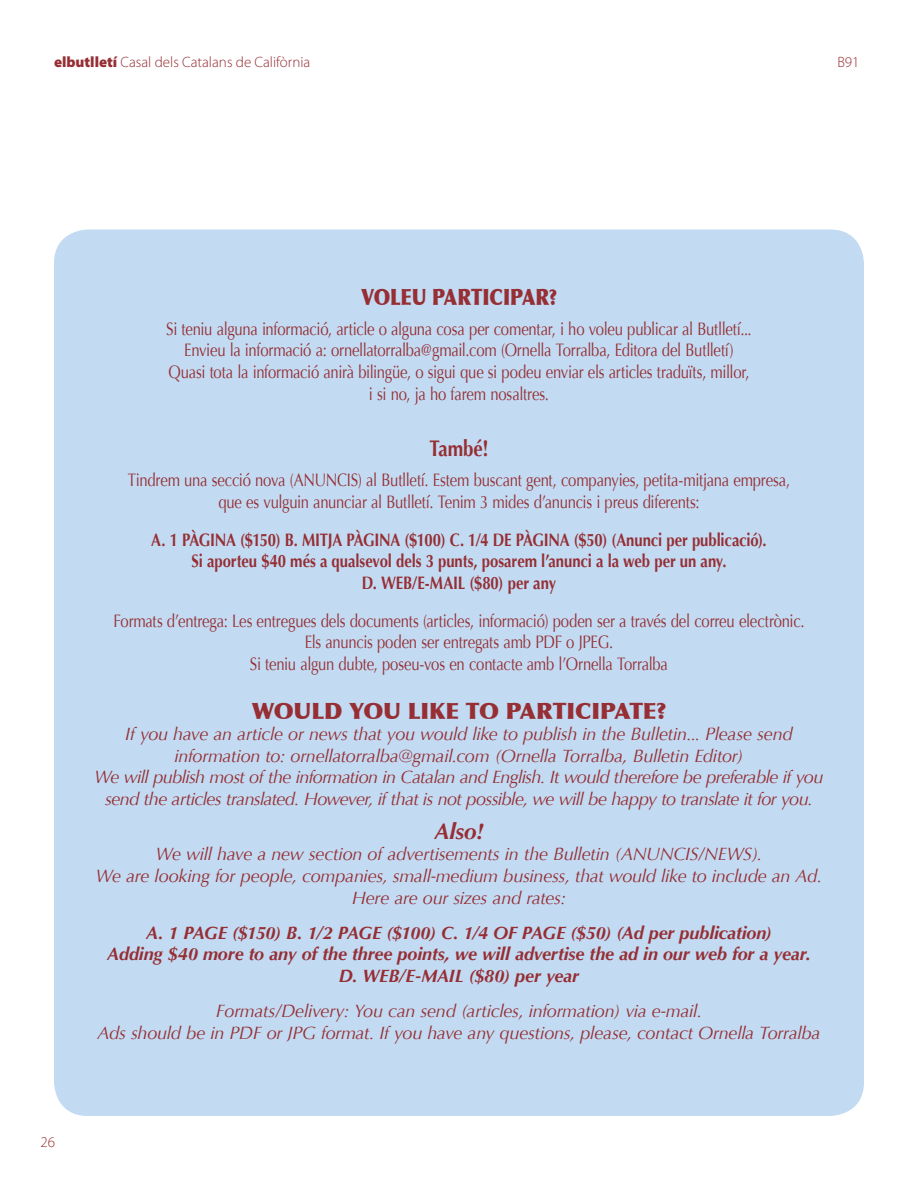
<style>
.page{position:relative;width:918px;height:1188px;background:#fff}
.page>*{position:absolute;margin:0;border:0;box-sizing:border-box;transform-origin:0 0}
.t1{font:900 22.5px "Optima";letter-spacing:-.005em;color:#962e34}
.t2{font:900 22.5px "Optima";letter-spacing:-.005em;color:#962e34;scale:.83 1}
.t3{font:700 22.5px "Optima";color:#962e34;scale:.83 1}
.t4{font:italic 700 22.5px "Optima";color:#962e34}
.t5{font:italic 18px/21.6px "Optima";letter-spacing:-.02em;color:#962e34;text-align:center}
.t6{font:18px/21.6px "Optima";letter-spacing:-.015em;color:#962e34;text-align:center;scale:.83 1}
.t7{font:700 18px/21.6px "Optima";letter-spacing:-.01em;color:#962e34;text-align:center;scale:.83 1}
.t8{font:italic 700 18px/21.6px "Optima";letter-spacing:-.01em;color:#962e34;text-align:center}
.t9{font:300 15px "Myriad Pro";color:#962e34}
.s1{font-weight:900}
.s2{font-size:21.75px}
</style>
<div class="page">
<hr style="left:917px;top:0;width:1px;height:1188px;background:#962e34">
<div style="left:54px;top:230px;width:810px;height:886px;background:#c2dbf2;border-radius:34px"></div>
<p class="t9" style="left:54px;top:54px;width:258px"><span class="s1">elbutlletí</span> Casal dels Catalans de Califòrnia</p>
<p class="t9" style="left:837px;top:54px;width:24px">B91</p>
<p class="t9" style="left:40px;top:1134px;width:16px">26</p>
<p class="t2" style="left:361px;top:283px;width:237px">VOLEU PARTICIPAR<span class="s2">?</span></p>
<p class="t6" style="left:166px;top:318px;width:707px">Si teniu alguna informació, article o alguna cosa per comentar, i ho voleu publicar al Butlletí...<br>Envieu la informació a: ornellatorralba@gmail.com (Ornella Torralba, Editora del Butlletí)<br>Quasi tota la informació anirà bilingüe, o sigui que si podeu enviar els articles traduïts, millor, i si no, ja ho farem nosaltres.</p>
<p class="t3" style="left:429px;top:436px;width:73px">També!</p>
<p class="t6" style="left:128px;top:470px;width:800px">Tindrem una secció nova (ANUNCIS) al Butlletí. Estem buscant gent, companyies, petita-mitjana empresa, que es vulguin anunciar al Butlletí. Tenim 3 mides d’anuncis i preus diferents:</p>
<p class="t7" style="left:151px;top:529px;width:743px">A. 1 PÀGINA ($150) B. MITJA PÀGINA ($100) C. 1/4 DE PÀGINA ($50) (Anunci per publicació).<br>Si aporteu $40 més a qualsevol dels 3 punts, posarem l’anunci a la web per un any.<br>D. WEB/E-MAIL ($80) per any</p>
<p class="t6" style="left:113px;top:610px;width:834px">Formats d’entrega: Les entregues dels documents (articles, informació) poden ser a través del correu electrònic.<br>Els anuncis poden ser entregats amb PDF o JPEG.<br>Si teniu algun dubte, poseu-vos en contacte amb l’Ornella Torralba</p>
<p class="t1" style="left:252px;top:697px;width:416px">WOULD YOU LIKE TO PARTICIPATE?</p>
<p class="t5" style="left:95px;top:724px;width:730px">If you have an article or news that you would like to publish in the Bulletin... Please send information to: ornellatorralba@gmail.com (Ornella Torralba, Bulletin Editor)<br>We will publish most of the information in Catalan and English. It would therefore be preferable if you send the articles translated. However, if that is not possible, we will be happy to translate it for you.</p>
<p class="t4" style="left:434px;top:818px;width:51px">Also!</p>
<p class="t5" style="left:96px;top:844px;width:728px">We will have a new section of advertisements in the Bulletin (ANUNCIS/NEWS).<br>We are looking for people, companies, small-medium business, that would like to include an Ad.<br>Here are our sizes and rates:</p>
<p class="t8" style="left:107px;top:922px;width:705px">A. 1 PAGE ($150) B. 1/2 PAGE ($100) C. 1/4 OF PAGE ($50) (Ad per publication)<br>Adding $40 more to any of the three points, we will advertise the ad in our web for a year.<br>D. WEB/E-MAIL ($80) per year</p>
<p class="t5" style="left:97px;top:1000px;width:725px">Formats/Delivery: You can send (articles, information) via e-mail.<br>Ads should be in PDF or JPG format. If you have any questions, please, contact Ornella Torralba</p>
</div>
